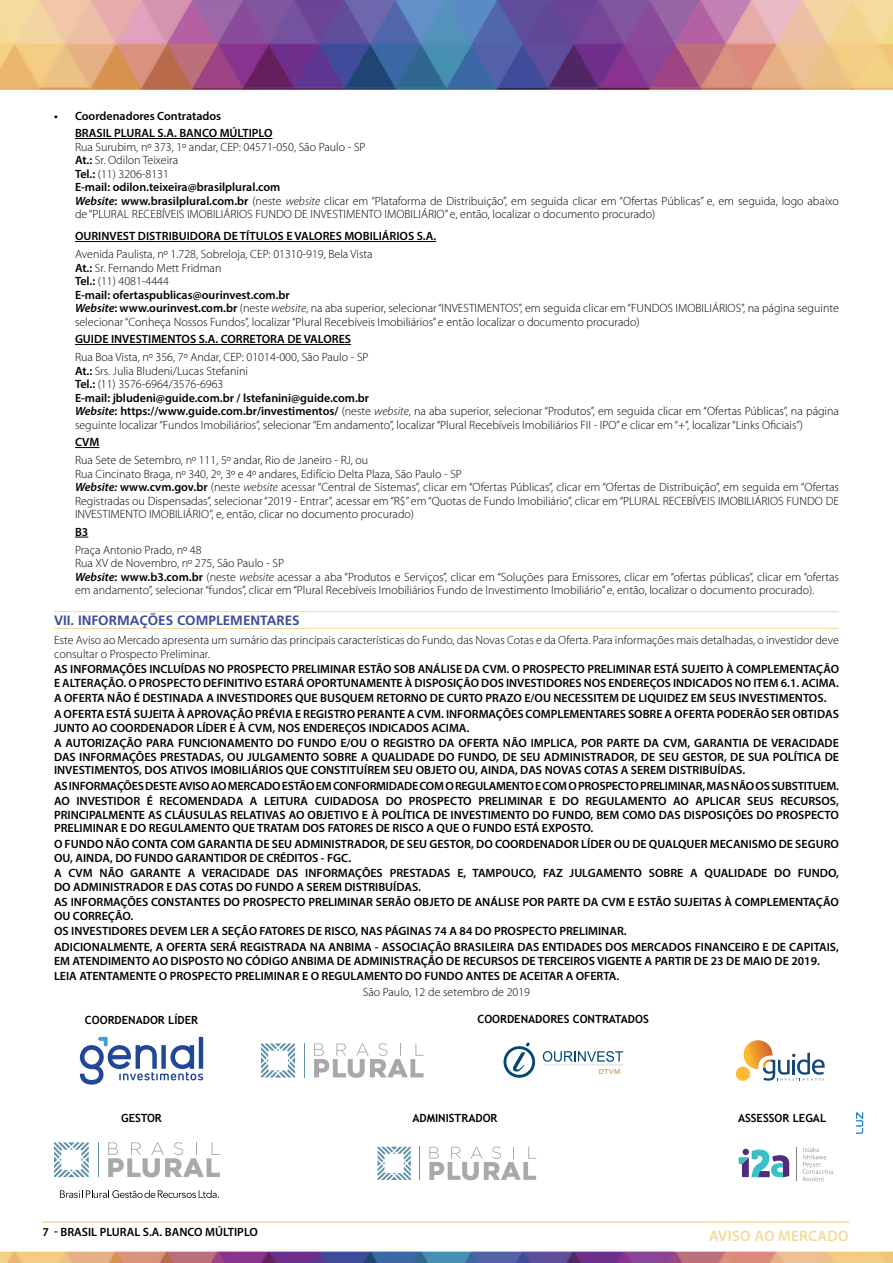
<style>
.page{position:relative;width:893px;height:1263px;background:#fff}
.page>*{position:absolute;margin:0;border:0;box-sizing:border-box;transform-origin:0 0}
.t1{font:600 15.15px "Myriad Pro";letter-spacing:.02em;color:#f4db9d}
.t2{font:700 13.5px "Frutiger";color:#404c9b}
.t3{font:300 12px/13.5px "Myriad Pro";color:#000}
.t4{font:600 12px/13.5px "Myriad Pro";color:#000}
.t5{font:600 12px/15.6px "Myriad Pro";letter-spacing:-.02em;color:#000}
.t6{font:700 11.25px "Trebuchet MS";color:#000}
.t7{font:500 7.05px "Avenir";color:#c09538}
.s1{font-weight:600}
.s2{font-weight:600;font-style:italic}
.s3{font-style:italic}
</style>
<div class="page">
<img style="left:0;top:0;width:893px;height:628px">
<img style="left:0;top:1036px;width:893px;height:227px">
<hr style="left:42px;top:1221px;width:807px;height:2px;background:#f4db9d">
<hr style="left:75px;top:138px;width:197px;height:1px;background:#000">
<hr style="left:75px;top:241px;width:361px;height:1px;background:#000">
<hr style="left:75px;top:344px;width:276px;height:1px;background:#000">
<svg style="left:75px;top:447px;width:24px;height:1px"></svg>
<svg style="left:75px;top:537px;width:13px;height:1px"></svg>
<hr style="left:54px;top:611px;width:785px;height:1px;background:#f4db9d">
<hr style="left:54px;top:628px;width:785px;height:1px;background:#f4db9d">
<svg style="left:856px;top:1112px;width:7px;height:22px"></svg>
<svg style="left:80px;top:1037px;width:123px;height:48px"></svg>
<svg style="left:739px;top:1149px;width:50px;height:28px"></svg>
<svg style="left:802px;top:1147px;width:31px;height:34px"></svg>
<hr style="left:796px;top:1147px;width:1px;height:34px;background:#808285">
<svg style="left:314px;top:1043px;width:110px;height:35px"></svg>
<svg style="left:261px;top:1043px;width:34px;height:34px"></svg>
<hr style="left:304px;top:1043px;width:1px;height:34px;background:#5f92a8">
<svg style="left:503px;top:1042px;width:32px;height:36px"></svg>
<svg style="left:543px;top:1051px;width:81px;height:15px"></svg>
<div style="left:736px;top:1066px;width:14px;height:15px;background:#fdb92f;border-radius:50%"></div>
<svg style="left:744px;top:1040px;width:81px;height:41px"></svg>
<svg style="left:429px;top:1146px;width:107px;height:34px"></svg>
<svg style="left:378px;top:1147px;width:33px;height:33px"></svg>
<hr style="left:420px;top:1147px;width:1px;height:33px;background:#5f92a8">
<svg style="left:60px;top:1190px;width:159px;height:8px"></svg>
<svg style="left:108px;top:1142px;width:112px;height:35px"></svg>
<svg style="left:54px;top:1142px;width:35px;height:35px"></svg>
<hr style="left:98px;top:1142px;width:1px;height:35px;background:#5f92a8">
<p class="t4" style="left:75px;top:106px;width:199px;line-height:17.7px;text-indent:-21px">• Coordenadores Contratados<br>BRASIL PLURAL S.A. BANCO MÚLTIPLO</p>
<p class="t3" style="left:75px;top:140px;width:765px">Rua Surubim, nº 373, 1º andar, CEP: 04571-050, São Paulo - SP<br><span class="s1">At.:</span> Sr. Odilon Teixeira<br><span class="s1">Tel.:</span> (11) 3206-8131<br><span class="s1">E-mail: odilon.teixeira@brasilplural.com<br></span><span class="s2">Website</span><span class="s1">: www.brasilplural.com.br</span> (neste <span class="s3">website</span> clicar em “Plataforma de Distribuição”, em seguida clicar em “Ofertas Públicas” e, em seguida, logo abaixo de “PLURAL RECEBÍVEIS IMOBILIÁRIOS FUNDO DE INVESTIMENTO IMOBILIÁRIO” e, então, localizar o documento procurado)</p>
<p class="t4" style="left:75px;top:229px;width:363px">OURINVEST DISTRIBUIDORA DE TÍTULOS E VALORES MOBILIÁRIOS S.A.</p>
<p class="t3" style="left:75px;top:248px;width:765px">Avenida Paulista, nº 1.728, Sobreloja, CEP: 01310-919, Bela Vista<br><span class="s1">At.:</span> Sr. Fernando Mett Fridman<br><span class="s1">Tel.:</span> (11) 4081-4444<br><span class="s1">E-mail: ofertaspublicas@ourinvest.com.br<br></span><span class="s2">Website</span><span class="s1">: www.ourinvest.com.br</span> (neste <span class="s3">website</span>, na aba superior, selecionar “INVESTIMENTOS”, em seguida clicar em “FUNDOS IMOBILIÁRIOS”, na página seguinte selecionar “Conheça Nossos Fundos”, localizar “Plural Recebíveis Imobiliários” e então localizar o documento procurado)</p>
<p class="t4" style="left:75px;top:332px;width:278px">GUIDE INVESTIMENTOS S.A. CORRETORA DE VALORES</p>
<p class="t3" style="left:75px;top:351px;width:765px">Rua Boa Vista, nº 356, 7º Andar, CEP: 01014-000, São Paulo - SP<br><span class="s1">At.:</span> Srs. Julia Bludeni/Lucas Stefanini<br><span class="s1">Tel.:</span> (11) 3576-6964/3576-6963<br><span class="s1">E-mail: jbludeni@guide.com.br / lstefanini@guide.com.br<br></span><span class="s2">Website</span><span class="s1">: https://www.guide.com.br/investimentos/</span> (neste <span class="s3">website</span>, na aba superior, selecionar “Produtos”, em seguida clicar em “Ofertas Públicas”, na página seguinte localizar “Fundos Imobiliários”, selecionar “Em andamento”, localizar “Plural Recebíveis Imobiliários FII - IPO” e clicar em “+”, localizar “Links Oficiais”)</p>
<p class="t4" style="left:75px;top:435px;width:26px">CVM</p>
<p class="t3" style="left:75px;top:453px;width:765px">Rua Sete de Setembro, nº 111, 5º andar, Rio de Janeiro - RJ, ou<br>Rua Cincinato Braga, nº 340, 2º, 3º e 4º andares, Edifício Delta Plaza, São Paulo - SP<br><span class="s2">Website:</span> <span class="s1">www.cvm.gov.br</span> (neste <span class="s3">website</span> acessar “Central de Sistemas”, clicar em “Ofertas Públicas”, clicar em “Ofertas de Distribuição”, em seguida em “Ofertas Registradas ou Dispensadas”, selecionar “2019 - Entrar”, acessar em “R$” em “Quotas de Fundo Imobiliário”, clicar em “PLURAL RECEBÍVEIS IMOBILIÁRIOS FUNDO DE INVESTIMENTO IMOBILIÁRIO”, e, então, clicar no documento procurado)</p>
<p class="t4" style="left:75px;top:525px;width:15px">B3</p>
<p class="t3" style="left:75px;top:543px;width:765px">Praça Antonio Prado, nº 48<br>Rua XV de Novembro, nº 275, São Paulo - SP<br><span class="s2">Website</span><span class="s1">: www.b3.com.br</span> (neste <span class="s3">website</span> acessar a aba “Produtos e Serviços”, clicar em “Soluções para Emissores, clicar em “ofertas públicas”, clicar em “ofertas em andamento”, selecionar “fundos”, clicar em “Plural Recebíveis Imobiliários Fundo de Investimento Imobiliário” e, então, localizar o documento procurado).</p>
<p class="t2" style="left:54px;top:612px;width:247px">VII. INFORMAÇÕES COMPLEMENTARES</p>
<p class="t3" style="left:54px;top:634px;width:786px">Este Aviso ao Mercado apresenta um sumário das principais características do Fundo, das Novas Cotas e da Oferta. Para informações mais detalhadas, o investidor deve consultar o Prospecto Preliminar.</p>
<p class="t4" style="left:54px;top:662px;width:786px">AS INFORMAÇÕES INCLUÍDAS NO PROSPECTO PRELIMINAR ESTÃO SOB ANÁLISE DA CVM. O PROSPECTO PRELIMINAR ESTÁ SUJEITO À COMPLEMENTAÇÃO<br>E ALTERAÇÃO. O PROSPECTO DEFINITIVO ESTARÁ OPORTUNAMENTE À DISPOSIÇÃO DOS INVESTIDORES NOS ENDEREÇOS INDICADOS NO ITEM 6.1. ACIMA.</p>
<p class="t4" style="left:54px;top:690px;width:786px;line-height:15.6px">A OFERTA NÃO É DESTINADA A INVESTIDORES QUE BUSQUEM RETORNO DE CURTO PRAZO E/OU NECESSITEM DE LIQUIDEZ EM SEUS INVESTIMENTOS.<br>A OFERTA ESTÁ SUJEITA À APROVAÇÃO PRÉVIA E REGISTRO PERANTE A CVM. INFORMAÇÕES COMPLEMENTARES SOBRE A OFERTA PODERÃO SER OBTIDAS</p>
<p class="t4" style="left:54px;top:719px;width:786px;line-height:15.6px">JUNTO AO COORDENADOR LÍDER E À CVM, NOS ENDEREÇOS INDICADOS ACIMA.<br>A AUTORIZAÇÃO PARA FUNCIONAMENTO DO FUNDO E/OU O REGISTRO DA OFERTA NÃO IMPLICA, POR PARTE DA CVM, GARANTIA DE VERACIDADE</p>
<p class="t4" style="left:54px;top:749px;width:786px">DAS INFORMAÇÕES PRESTADAS, OU JULGAMENTO SOBRE A QUALIDADE DO FUNDO, DE SEU ADMINISTRADOR, DE SEU GESTOR, DE SUA POLÍTICA DE<br>INVESTIMENTOS, DOS ATIVOS IMOBILIÁRIOS QUE CONSTITUÍREM SEU OBJETO OU, AINDA, DAS NOVAS COTAS A SEREM DISTRIBUÍDAS.</p>
<p class="t5" style="left:54px;top:778px;width:786px">AS INFORMAÇÕES DESTE AVISO AO MERCADO ESTÃO EM CONFORMIDADE COM O REGULAMENTO E COM O PROSPECTO PRELIMINAR, MAS NÃO OS SUBSTITUEM.<br>AO INVESTIDOR É RECOMENDADA A LEITURA CUIDADOSA DO PROSPECTO PRELIMINAR E DO REGULAMENTO AO APLICAR SEUS RECURSOS,</p>
<p class="t4" style="left:54px;top:808px;width:786px">PRINCIPALMENTE AS CLÁUSULAS RELATIVAS AO OBJETIVO E À POLÍTICA DE INVESTIMENTO DO FUNDO, BEM COMO DAS DISPOSIÇÕES DO PROSPECTO<br>PRELIMINAR E DO REGULAMENTO QUE TRATAM DOS FATORES DE RISCO A QUE O FUNDO ESTÁ EXPOSTO.</p>
<p class="t4" style="left:54px;top:837px;width:786px">O FUNDO NÃO CONTA COM GARANTIA DE SEU ADMINISTRADOR, DE SEU GESTOR, DO COORDENADOR LÍDER OU DE QUALQUER MECANISMO DE SEGURO<br>OU, AINDA, DO FUNDO GARANTIDOR DE CRÉDITOS - FGC.</p>
<p class="t4" style="left:54px;top:866px;width:786px">A CVM NÃO GARANTE A VERACIDADE DAS INFORMAÇÕES PRESTADAS E, TAMPOUCO, FAZ JULGAMENTO SOBRE A QUALIDADE DO FUNDO,<br>DO ADMINISTRADOR E DAS COTAS DO FUNDO A SEREM DISTRIBUÍDAS.</p>
<p class="t4" style="left:54px;top:895px;width:786px">AS INFORMAÇÕES CONSTANTES DO PROSPECTO PRELIMINAR SERÃO OBJETO DE ANÁLISE POR PARTE DA CVM E ESTÃO SUJEITAS À COMPLEMENTAÇÃO<br>OU CORREÇÃO.</p>
<p class="t4" style="left:54px;top:923px;width:786px;line-height:15.6px">OS INVESTIDORES DEVEM LER A SEÇÃO FATORES DE RISCO, NAS PÁGINAS 74 A 84 DO PROSPECTO PRELIMINAR.<br>ADICIONALMENTE, A OFERTA SERÁ REGISTRADA NA ANBIMA - ASSOCIAÇÃO BRASILEIRA DAS ENTIDADES DOS MERCADOS FINANCEIRO E DE CAPITAIS,</p>
<p class="t4" style="left:54px;top:952px;width:767px;line-height:15.6px">EM ATENDIMENTO AO DISPOSTO NO CÓDIGO ANBIMA DE ADMINISTRAÇÃO DE RECURSOS DE TERCEIROS VIGENTE A PARTIR DE 23 DE MAIO DE 2019.<br>LEIA ATENTAMENTE O PROSPECTO PRELIMINAR E O REGULAMENTO DO FUNDO ANTES DE ACEITAR A OFERTA.</p>
<p class="t3" style="left:363px;top:985px;width:169px">São Paulo, 12 de setembro de 2019</p>
<p class="t6" style="left:85px;top:1013px;width:115px">COORDENADOR LÍDER</p>
<p class="t6" style="left:477px;top:1012px;width:173px">COORDENADORES CONTRATADOS</p>
<p class="t7" style="left:599px;top:1066px;width:23px">DTVM</p>
<p class="t6" style="left:121px;top:1111px;width:42px">GESTOR</p>
<p class="t6" style="left:412px;top:1111px;width:87px">ADMINISTRADOR</p>
<p class="t6" style="left:738px;top:1111px;width:90px">ASSESSOR LEGAL</p>
<p class="t4" style="left:43px;top:1225px;width:217px">7 - BRASIL PLURAL S.A. BANCO MÚLTIPLO</p>
<p class="t1" style="left:709px;top:1226px;width:141px">AVISO AO MERCADO</p>
</div>
